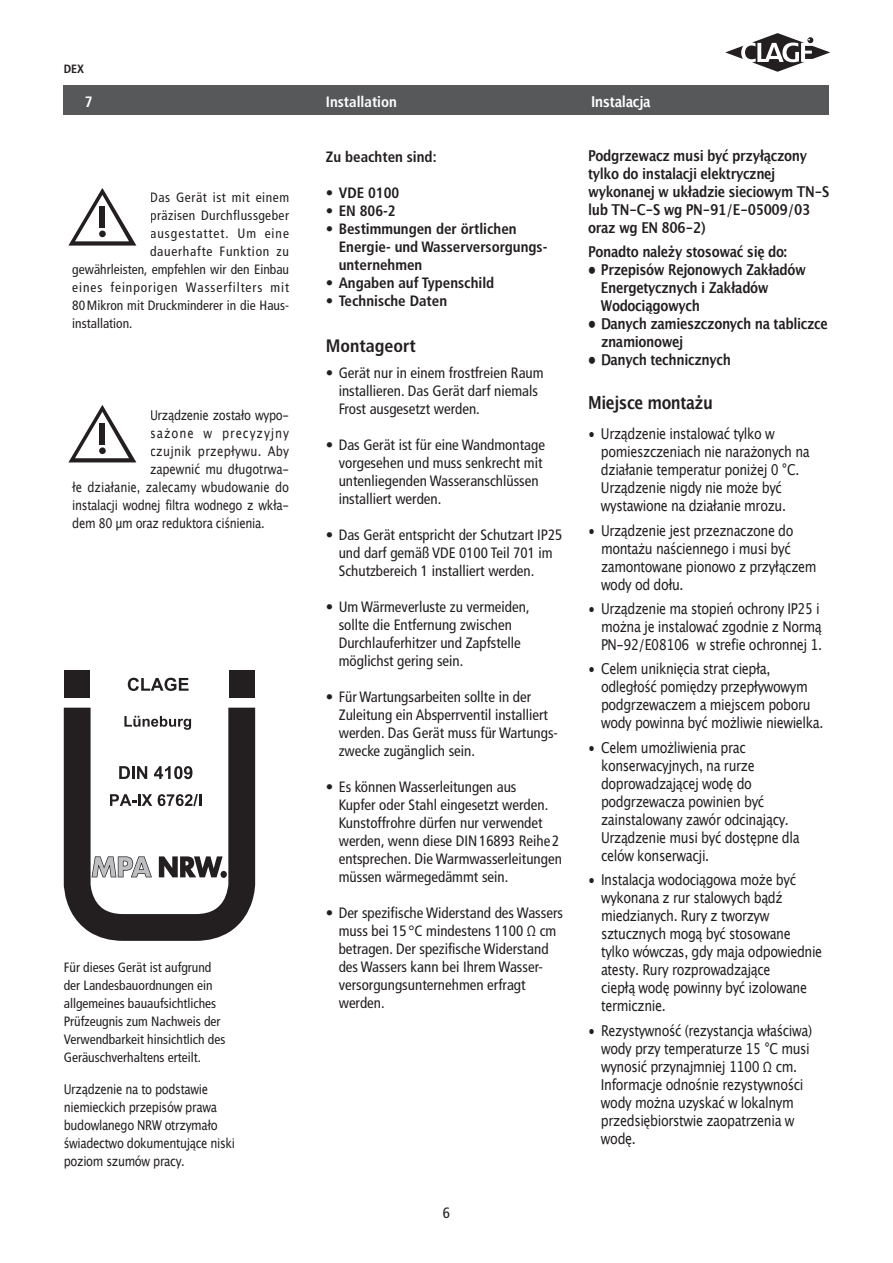
<style>
.page{position:relative;width:893px;height:1263px;background:#fff}
.page>*{position:absolute;margin:0;border:0;box-sizing:border-box;transform-origin:0 0}
.t1{font:700 18px "Lucida Grande";letter-spacing:-.03em;color:#231f20;scale:.84 1}
.t2{font:700 condensed 18px "Frutiger LT Std";color:#231f20}
.t3{font:15px/18px "Lucida Grande";letter-spacing:-.03em;color:#231f20;scale:.84 1}
.t4{font:condensed 15px/18px "Frutiger LT Std";color:#231f20}
.t5{font:700 15px/18px "Lucida Grande";letter-spacing:-.03em;color:#231f20;scale:.84 1}
.t6{font:700 condensed 15px/18px "Frutiger LT Std";color:#231f20}
.t7{font:700 condensed 15px "Frutiger LT Std";color:#fff}
.t8{font:700 15px "Lucida Grande";letter-spacing:-.03em;color:#fff;scale:.86 1}
.t9{font:condensed 13.5px/18px "Frutiger LT Std";color:#231f20}
.t10{font:13.5px/18px "Lucida Grande";letter-spacing:-.03em;color:#231f20;scale:.84 1}
.t11{font:condensed 13.5px "Frutiger LT Std";letter-spacing:.065em;color:#231f20}
.t12{font:13.5px "Lucida Grande";letter-spacing:-.005em;color:#231f20;scale:.84 1}
.t13{font:condensed 13.5px "Frutiger LT Std";letter-spacing:.03em;color:#231f20}
.t14{font:condensed 13.5px "Frutiger LT Std";letter-spacing:.055em;color:#231f20}
.t15{font:13.5px "Lucida Grande";letter-spacing:.025em;color:#231f20;scale:.84 1}
.t16{font:13.5px "Lucida Grande";letter-spacing:-.01em;color:#231f20;scale:.84 1}
.t17{font:condensed 13.5px "Frutiger LT Std";letter-spacing:.04em;color:#231f20}
.t18{font:condensed 13.5px "Frutiger LT Std";letter-spacing:.075em;color:#231f20}
.t19{font:13.5px "Lucida Grande";letter-spacing:.085em;color:#231f20;scale:.84 1}
.t20{font:700 condensed 12px "Frutiger LT Std";color:#231f20}
.s1{font-family:"Frutiger LT Std";font-stretch:condensed}
</style>
<div class="page">
<svg style="left:725px;top:33px;width:105px;height:39px"></svg>
<div style="left:64px;top:85px;width:765px;height:30px;background:#57585a"></div>
<div style="left:64px;top:670px;width:25px;height:28px;background:#231f20"></div>
<div style="left:229px;top:670px;width:26px;height:28px;background:#231f20"></div>
<svg style="left:128px;top:678px;width:61px;height:13px"></svg>
<svg style="left:64px;top:708px;width:191px;height:233px"></svg>
<svg style="left:68px;top:188px;width:68px;height:58px"></svg>
<div style="left:99px;top:206px;width:6px;height:21px;background:#231f20"></div>
<div style="left:99px;top:231px;width:7px;height:6px;background:#231f20;border-radius:50%"></div>
<svg style="left:68px;top:405px;width:68px;height:57px"></svg>
<div style="left:99px;top:423px;width:6px;height:21px;background:#231f20"></div>
<div style="left:99px;top:447px;width:7px;height:7px;background:#231f20;border-radius:50%"></div>
<p class="t20" style="left:64px;top:62px;width:22px">DEX</p>
<p class="t7" style="left:85px;top:92px;width:9px">7</p>
<p class="t7" style="left:326px;top:92px;width:73px">Installation</p>
<p class="t8" style="left:591px;top:93px;width:71px">Instalacja</p>
<p class="t17" style="left:150px;top:190px;width:141px">Das Gerät ist mit einem</p>
<p class="t13" style="left:150px;top:208px;width:140px">präzisen Durchflussgeber</p>
<p class="t18" style="left:150px;top:226px;width:141px">ausgestattet. Um eine</p>
<p class="t14" style="left:150px;top:244px;width:140px">dauerhafte Funktion zu</p>
<p class="t9" style="left:72px;top:261px;width:218px">gewährleisten, empfehlen wir den Einbau</p>
<p class="t11" style="left:72px;top:280px;width:218px">eines feinporigen Wasserfilters mit</p>
<p class="t9" style="left:72px;top:297px;width:217px">80Mikron mit Druckminderer in die Haus-</p>
<p class="t9" style="left:72px;top:315px;width:62px">installation.</p>
<p class="t10" style="left:150px;top:406px;width:167px">Urządzenie zostało wypo-</p>
<p class="t19" style="left:150px;top:425px;width:167px">sażone w precyzyjny</p>
<p class="t15" style="left:150px;top:443px;width:167px">czujnik przepływu. Aby</p>
<p class="t16" style="left:150px;top:461px;width:167px">zapewnić mu długotrwa-</p>
<p class="t12" style="left:72px;top:479px;width:260px">łe działanie, zalecamy wbudowanie do</p>
<p class="t10" style="left:72px;top:496px;width:260px">instalacji wodnej filtra wodnego z wkła-</p>
<p class="t10" style="left:72px;top:514px;width:230px">dem 80 μm oraz reduktora ciśnienia.</p>
<p class="t9" style="left:64px;top:958px;width:163px">Für dieses Gerät ist aufgrund der Landesbauordnungen ein allgemeines bauaufsichtliches<br>Prüfzeugnis zum Nachweis der<br>Verwendbarkeit hinsichtlich des<br>Geräuschverhaltens erteilt.</p>
<p class="t10" style="left:64px;top:1080px;width:206px">Urządzenie na to podstawie niemieckich przepisów prawa budowlanego NRW otrzymało świadectwo dokumentujące niski poziom szumów pracy.</p>
<p class="t6" style="left:326px;top:148px;width:112px">Zu beachten sind:</p>
<p class="t6" style="left:326px;top:184px;width:75px">• VDE 0100</p>
<p class="t6" style="left:326px;top:202px;width:71px">• EN 806-2</p>
<p class="t6" style="left:339px;top:220px;width:210px;text-indent:-13px">• Bestimmungen der örtlichen<br>Energie- und Wasserversorgungs&shy;unternehmen</p>
<p class="t6" style="left:326px;top:274px;width:170px">• Angaben auf Typenschild</p>
<p class="t6" style="left:326px;top:292px;width:123px">• Technische Daten</p>
<p class="t2" style="left:326px;top:335px;width:92px">Montageort</p>
<p class="t4" style="left:339px;top:364px;width:206px;text-indent:-13px">• Gerät nur in einem frostfreien Raum installieren. Das Gerät darf niemals<br>Frost ausgesetzt werden.</p>
<p class="t4" style="left:339px;top:436px;width:208px;text-indent:-13px">• Das Gerät ist für eine Wandmontage vorgesehen und muss senkrecht mit untenliegenden Wasseranschlüssen installiert werden.</p>
<p class="t4" style="left:339px;top:526px;width:225px;text-indent:-13px">• Das Gerät entspricht der Schutzart IP25 und darf gemäß VDE 0100 Teil 701 im<br>Schutzbereich 1 installiert werden.</p>
<p class="t4" style="left:339px;top:598px;width:192px;text-indent:-13px">• Um Wärmeverluste zu vermeiden, sollte die Entfernung zwischen<br>Durchlauferhitzer und Zapfstelle möglichst gering sein.</p>
<p class="t4" style="left:339px;top:688px;width:220px;text-indent:-13px">• Für Wartungsarbeiten sollte in der Zuleitung ein Absperrventil installiert werden. Das Gerät muss für Wartungs&shy;zwecke zugänglich sein.</p>
<p class="t4" style="left:339px;top:778px;width:225px;text-indent:-13px">• Es können Wasserleitungen aus<br>Kupfer oder Stahl eingesetzt werden.<br>Kunstoffrohre dürfen nur verwendet werden, wenn diese DIN16893 Reihe 2 entsprechen. Die Warmwasserleitungen müssen wärmegedämmt sein.</p>
<p class="t4" style="left:339px;top:904px;width:226px;text-indent:-13px">• Der spezifische Widerstand des Wassers muss bei 15 °C mindestens 1100 Ω cm betragen. Der spezifische Widerstand des Wassers kann bei Ihrem Wasser&shy;versorgungsunternehmen erfragt werden.</p>
<p class="t4" style="left:443px;top:1203px;width:9px">6</p>
<p class="t5" style="left:588px;top:146px;width:288px">Podgrzewacz musi być przyłączony tylko do instalacji elektrycznej wykonanej w układzie sieciowym TN-S lub TN-C-S wg PN-91/E-05009/03 oraz wg EN 806-2)</p>
<p class="t5" style="left:588px;top:243px;width:238px">Ponadto należy stosować się do:</p>
<p class="t5" style="left:601px;top:261px;width:246px;text-indent:-13px">• Przepisów Rejonowych Zakładów<br>Energetycznych i Zakładów<br>Wodociągowych</p>
<p class="t5" style="left:601px;top:315px;width:272px;text-indent:-13px">• Danych zamieszczonych na tabliczce znamionowej</p>
<p class="t5" style="left:588px;top:351px;width:171px">• Danych technicznych</p>
<p class="t1" style="left:588px;top:392px;width:150px">Miejsce montażu</p>
<p class="t3" style="left:601px;top:425px;width:250px;text-indent:-13px">• Urządzenie instalować tylko w pomieszczeniach nie narażonych na działanie temperatur poniżej 0 °C.<br>Urządzenie nigdy nie może być wystawione na działanie mrozu.</p>
<p class="t3" style="left:601px;top:521px;width:258px;text-indent:-13px">• Urządzenie jest przeznaczone do montażu naściennego i musi być zamontowane pionowo z przyłączem wody od dołu.</p>
<p class="t3" style="left:601px;top:600px;width:265px;text-indent:-13px">• Urządzenie ma stopień ochrony IP25 i można je instalować zgodnie z Normą<br>PN-92/E08106 w strefie ochronnej 1.</p>
<p class="t3" style="left:601px;top:660px;width:266px;text-indent:-13px">• Celem uniknięcia strat ciepła, odległość pomiędzy przepływowym podgrzewaczem a miejscem poboru wody powinna być możliwie niewielka.</p>
<p class="t3" style="left:601px;top:739px;width:238px;text-indent:-13px">• Celem umożliwienia prac konserwacyjnych, na rurze doprowadzającej wodę do podgrzewacza powinien być zainstalowany zawór odcinający.<br>Urządzenie musi być dostępne dla celów konserwacji.</p>
<p class="t3" style="left:601px;top:871px;width:265px;text-indent:-13px">• Instalacja wodociągowa może być wykonana z rur stalowych bądź miedzianych. Rury z tworzyw sztucznych mogą być stosowane tylko wówczas, gdy maja odpowiednie atesty. Rury rozprowadzające<br>ciepłą wodę powinny być izolowane termicznie.</p>
<p class="t3" style="left:601px;top:1021px;width:253px;text-indent:-13px">• Rezystywność (rezystancja właściwa) wody przy temperaturze 15 °C musi wynosić przynajmniej 1100 <span class="s1">Ω</span> cm.<br>Informacje odnośnie rezystywności wody można uzyskać w lokalnym przedsiębiorstwie zaopatrzenia w wodę.</p>
</div>
